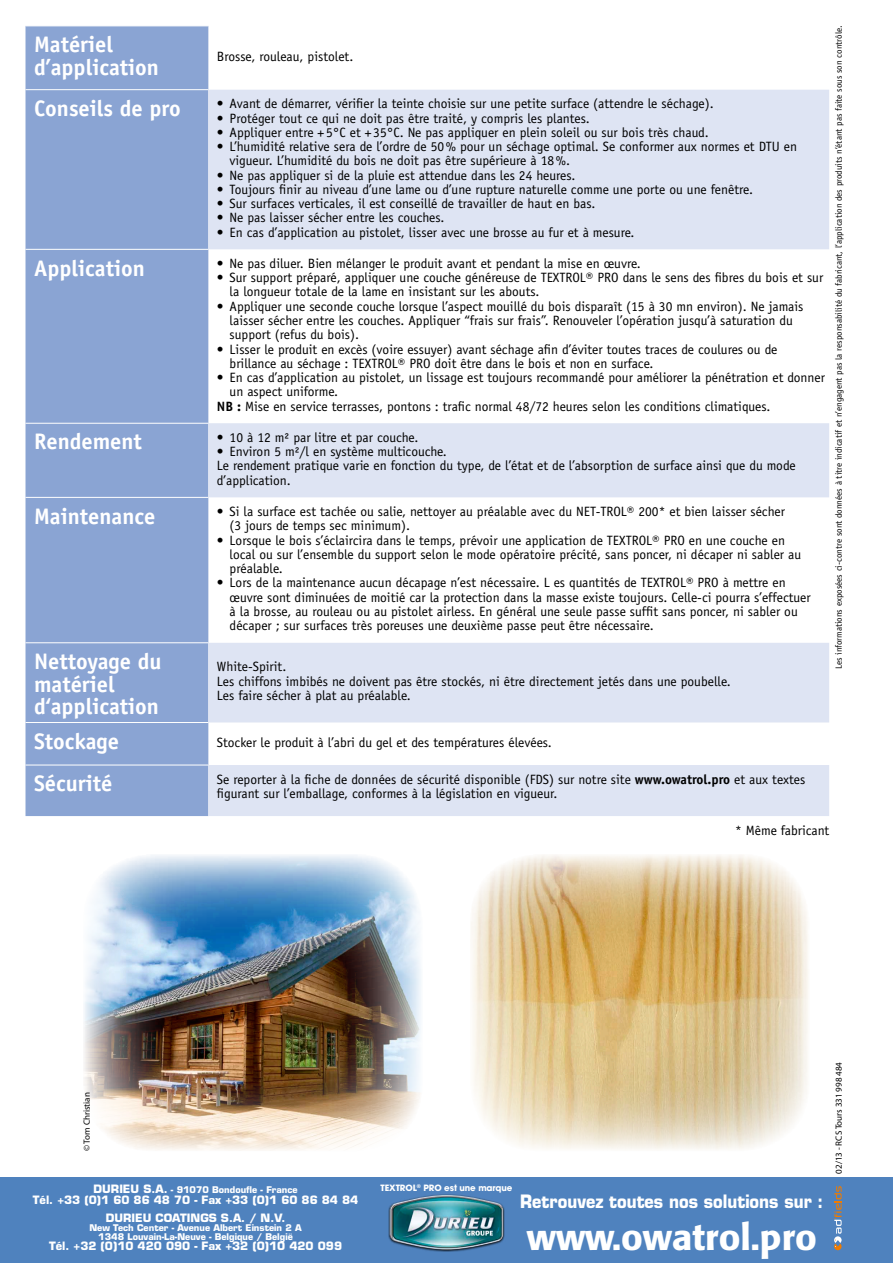
<style>
.page{position:relative;width:893px;height:1263px;background:#fff}
.page>*{position:absolute;margin:0;border:0;box-sizing:border-box;transform-origin:0 0}
.t1{font:500 36px "Formata";color:#fff}
.t2{font:700 22.5px/22.5px "Officina Sans";color:#fff}
.t3{font:700 18px "Eurostile";color:#fff;scale:.9 1}
.t4{font:13.5px/14.2px "Officina Sans";color:#000}
.t5{font:700 11.25px/18px "Eurostile";color:#fff}
.t6{font:9px "Officina Sans";color:#000}
.t7{font:700 9px/9px "Eurostile";color:#fff;text-align:center}
.t8{font:9px "Myriad MM 400 600";color:#000}
.t9{font:700 8.7px "Avant Garde";letter-spacing:-.01em;color:#fff}
.s1{font-weight:700}
.s2{font-size:11.25px}
</style>
<div class="page">
<div style="left:0;top:1178px;width:893px;height:85px;background:#4f82be"></div>
<div style="left:388px;top:1194px;width:117px;height:58px;background:#000;opacity:.9"></div>
<img style="left:390px;top:1195px;width:113px;height:54px">
<svg style="left:834px;top:1186px;width:8px;height:64px"></svg>
<div style="left:26px;top:27px;width:182px;height:789px;background:#8aa4d3"></div>
<svg style="left:208px;top:90px;width:621px;height:726px;fill:#e5eaf5"></svg>
<hr style="left:26px;top:89px;width:182px;height:1px;background:#fff">
<hr style="left:26px;top:249px;width:182px;height:1px;background:#fff">
<hr style="left:26px;top:423px;width:182px;height:1px;background:#fff">
<hr style="left:26px;top:497px;width:182px;height:1px;background:#fff">
<hr style="left:26px;top:642px;width:182px;height:1px;background:#fff">
<hr style="left:26px;top:722px;width:182px;height:1px;background:#fff">
<hr style="left:26px;top:765px;width:182px;height:1px;background:#fff">
<img style="left:84px;top:855px;width:337px;height:296px">
<img style="left:471px;top:855px;width:337px;height:294px">
<p class="t6" style="left:834px;top:669px;width:645px;rotate:-90deg">Les informations exposées ci-contre sont données à titre indicatif et n’engagent pas la responsabilité du fabricant, l’application des produits n’étant pas faite sous son contrôle.</p>
<h2 class="t2" style="left:34px;top:33px;width:126px">Matériel d’application</h2>
<p class="t4" style="left:217px;top:49px;width:138px">Brosse, rouleau, pistolet.</p>
<h2 class="t2" style="left:34px;top:97px;width:148px">Conseils de pro</h2>
<p class="t4" style="left:217px;top:97px;width:498px">• Avant de démarrer, vérifier la teinte choisie sur une petite surface (attendre le séchage).</p>
<p class="t4" style="left:217px;top:111px;width:374px">• Protéger tout ce qui ne doit pas être traité, y compris les plantes.</p>
<p class="t4" style="left:217px;top:125px;width:493px">• Appliquer entre +5°C et +35°C. Ne pas appliquer en plein soleil ou sur bois très chaud.</p>
<p class="t4" style="left:230px;top:139px;width:569px;text-indent:-13px">• L’humidité relative sera de l’ordre de 50% pour un séchage optimal. Se conformer aux normes et DTU en vigueur. L’humidité du bois ne doit pas être supérieure à 18%.</p>
<p class="t4" style="left:217px;top:168px;width:360px">• Ne pas appliquer si de la pluie est attendue dans les 24 heures.</p>
<p class="t4" style="left:217px;top:182px;width:538px">• Toujours finir au niveau d’une lame ou d’une rupture naturelle comme une porte ou une fenêtre.</p>
<p class="t4" style="left:217px;top:196px;width:380px">• Sur surfaces verticales, il est conseillé de travailler de haut en bas.</p>
<p class="t4" style="left:217px;top:211px;width:229px">• Ne pas laisser sécher entre les couches.</p>
<p class="t4" style="left:217px;top:225px;width:419px">• En cas d’application au pistolet, lisser avec une brosse au fur et à mesure.</p>
<h2 class="t2" style="left:34px;top:256px;width:112px">Application</h2>
<p class="t4" style="left:217px;top:256px;width:425px">• Ne pas diluer. Bien mélanger le produit avant et pendant la mise en œuvre.</p>
<p class="t4" style="left:230px;top:271px;width:595px;text-indent:-13px">• Sur support préparé, appliquer une couche généreuse de TEXTROL® PRO dans le sens des fibres du bois et sur la longueur totale de la lame en insistant sur les abouts.</p>
<p class="t4" style="left:230px;top:299px;width:575px;text-indent:-13px">• Appliquer une seconde couche lorsque l’aspect mouillé du bois disparaît (15 à 30 mn environ). Ne jamais laisser sécher entre les couches. Appliquer “frais sur frais”. Renouveler l’opération jusqu’à saturation du support (refus du bois).</p>
<p class="t4" style="left:230px;top:342px;width:549px;text-indent:-13px">• Lisser le produit en excès (voire essuyer) avant séchage afin d’éviter toutes traces de coulures ou de brillance au séchage : TEXTROL® PRO doit être dans le bois et non en surface.</p>
<p class="t4" style="left:217px;top:370px;width:609px">• En cas d’application au pistolet, un lissage est toujours recommandé pour améliorer la pénétration et donner</p>
<p class="t4" style="left:230px;top:385px;width:110px">un aspect uniforme.</p>
<p class="t4" style="left:217px;top:399px;width:555px"><span class="s1">NB :</span> Mise en service terrasses, pontons : trafic normal 48/72 heures selon les conditions climatiques.</p>
<h2 class="t2" style="left:34px;top:430px;width:109px">Rendement</h2>
<p class="t4" style="left:217px;top:430px;width:203px">• 10 à 12 m² par litre et par couche.</p>
<p class="t4" style="left:217px;top:444px;width:580px">• Environ 5 m²/l en système multicouche.<br>Le rendement pratique varie en fonction du type, de l’état et de l’absorption de surface ainsi que du mode d’application.</p>
<h2 class="t2" style="left:34px;top:504px;width:123px">Maintenance</h2>
<p class="t4" style="left:230px;top:504px;width:557px;text-indent:-13px">• Si la surface est tachée ou salie, nettoyer au préalable avec du NET-TROL® 200* et bien laisser sécher (3 jours de temps sec minimum).</p>
<p class="t4" style="left:230px;top:533px;width:573px;text-indent:-13px">• Lorsque le bois s’éclaircira dans le temps, prévoir une application de TEXTROL® PRO en une couche en local ou sur l’ensemble du support selon le mode opératoire précité, sans poncer, ni décaper ni sabler au préalable.</p>
<p class="t4" style="left:230px;top:576px;width:583px;text-indent:-13px">• Lors de la maintenance aucun décapage n’est nécessaire. L es quantités de TEXTROL® PRO à mettre en œuvre sont diminuées de moitié car la protection dans la masse existe toujours. Celle-ci pourra s’effectuer à la brosse, au rouleau ou au pistolet airless. En général une seule passe suffit sans poncer, ni sabler ou décaper ; sur surfaces très poreuses une deuxième passe peut être nécessaire.</p>
<h2 class="t2" style="left:34px;top:650px;width:129px">Nettoyage du matériel d‘application</h2>
<p class="t4" style="left:217px;top:660px;width:515px">White-Spirit.<br>Les chiffons imbibés ne doivent pas être stockés, ni être directement jetés dans une poubelle.<br>Les faire sécher à plat au préalable.</p>
<h2 class="t2" style="left:34px;top:729px;width:87px">Stockage</h2>
<p class="t4" style="left:217px;top:735px;width:337px">Stocker le produit à l’abri du gel et des températures élevées.</p>
<h2 class="t2" style="left:34px;top:772px;width:80px">Sécurité</h2>
<p class="t4" style="left:217px;top:772px;width:590px">Se reporter à la fiche de données de sécurité disponible (FDS) sur notre site <span class="s1">www.owatrol.pro</span> et aux textes figurant sur l’emballage, conformes à la législation en vigueur.</p>
<p class="t4" style="left:735px;top:823px;width:96px">* Même fabricant</p>
<p class="t8" style="left:82px;top:1151px;width:61px;rotate:-90deg">© Tom Christian</p>
<p class="t5" style="left:94px;top:1180px;width:17px">Durieu</p>
<p class="t7" style="left:143px;top:1185px;width:156px"><span class="s2">S.A.</span> - 91070 Bondoufle - France</p>
<p class="t5" style="left:106px;top:1191px;width:254px;text-indent:-73px">Tél. +33 (0)1 60 86 48 70 - Fax +33 (0)1 60 86 84 84<br>Durieu</p>
<p class="t5" style="left:156px;top:1209px;width:131px">Coatings S.A. / N.V.</p>
<p class="t7" style="left:89px;top:1223px;width:214px">New Tech Center - Avenue Albert Einstein 2 A<br>1348 Louvain-La-Neuve - Belgique / België</p>
<p class="t5" style="left:49px;top:1237px;width:294px">Tél. +32 (0)10 420 090 - Fax +32 (0)10 420 099</p>
<p class="t9" style="left:381px;top:1182px;width:133px">TEXTROL<sup>®</sup> PRO est une marque</p>
<h3 class="t3" style="left:520px;top:1191px;width:338px">Retrouvez toutes nos solutions sur :</h3>
<h1 class="t1" style="left:527px;top:1215px;width:292px">www.owatrol.pro</h1>
<p class="t8" style="left:835px;top:1174px;width:113px;rotate:-90deg">02/13 - RCS Tours 331 998 484</p>
</div>
